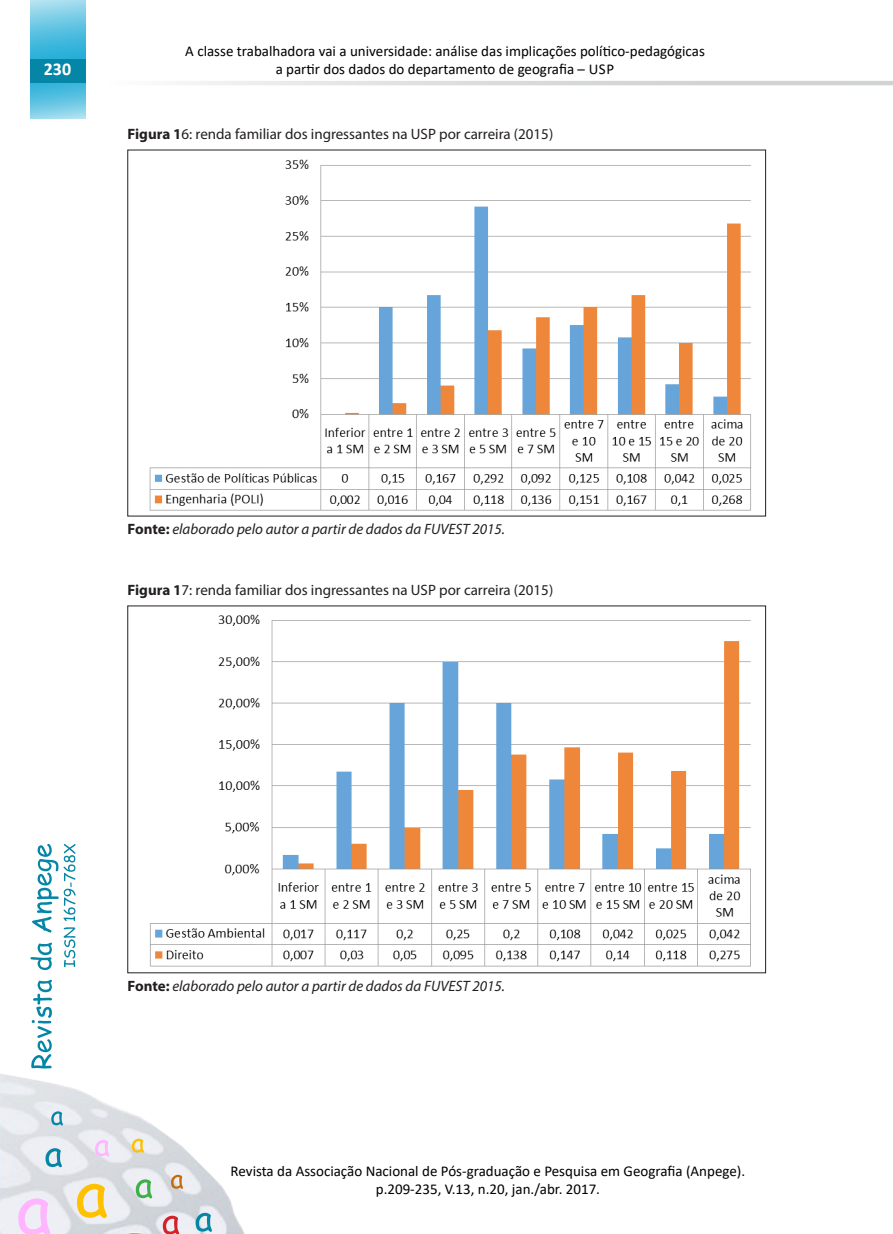
<style>
.page{position:relative;width:893px;height:1234px;background:#fff}
.page>*{position:absolute;margin:0;border:0;box-sizing:border-box;transform-origin:0 0}
.t1{font:700 18px "Calibri";color:#fff}
.t2{font:15px/18px "Calibri";color:#000;text-align:center}
.t3{font:15px "Myriad Pro";color:#231f20}
.t4{font:italic 15px "Myriad Pro";color:#231f20}
.s1{font-weight:700}
.s2{font-weight:700;font-style:normal}
</style>
<div class="page">
<svg style="left:183px;top:81px;width:710px;height:4px;background:#dbdcdd"></svg>
<img style="left:0;top:1074px;width:244px;height:159px">
<svg style="left:132px;top:1138px;width:12px;height:14px"></svg>
<svg style="left:196px;top:1212px;width:16px;height:19px"></svg>
<svg style="left:45px;top:1147px;width:17px;height:19px"></svg>
<svg style="left:51px;top:1111px;width:12px;height:14px"></svg>
<svg style="left:163px;top:1215px;width:16px;height:18px"></svg>
<svg style="left:136px;top:1178px;width:16px;height:20px"></svg>
<svg style="left:77px;top:1183px;width:30px;height:34px"></svg>
<svg style="left:95px;top:1139px;width:14px;height:17px"></svg>
<svg style="left:18px;top:1198px;width:32px;height:35px"></svg>
<svg style="left:171px;top:1174px;width:12px;height:14px"></svg>
<svg style="left:30px;top:0;width:56px;height:119px;background:#63c4e2"></svg>
<div style="left:30px;top:59px;width:56px;height:24px;background:#0586a6"></div>
<svg style="left:30px;top:844px;width:46px;height:224px"></svg>
<img style="left:149px;top:159px;width:602px;height:352px">
<img style="left:149px;top:614px;width:602px;height:353px">
<p class="t1" style="left:44px;top:57px;width:29px">230</p>
<p class="t2" style="left:185px;top:42px;width:521px">A classe trabalhadora vai a universidade: análise das implicações político-pedagógicas a partir dos dados do departamento de geografia – USP</p>
<p class="t3" style="left:128px;top:125px;width:427px"><span class="s1">Figura 1</span>6: renda familiar dos ingressantes na USP por carreira (2015)</p>
<p class="t4" style="left:128px;top:520px;width:379px"><span class="s2">Fonte:</span> elaborado pelo autor a partir de dados da FUVEST 2015.</p>
<p class="t3" style="left:128px;top:580px;width:427px"><span class="s1">Figura 1</span>7: renda familiar dos ingressantes na USP por carreira (2015)</p>
<p class="t4" style="left:128px;top:976px;width:379px"><span class="s2">Fonte:</span> elaborado pelo autor a partir de dados da FUVEST 2015.</p>
<p class="t2" style="left:231px;top:1161px;width:516px">Revista da Associação Nacional de Pós-graduação e Pesquisa em Geografia (Anpege). p.209-235, V.13, n.20, jan./abr. 2017.</p>
</div>
